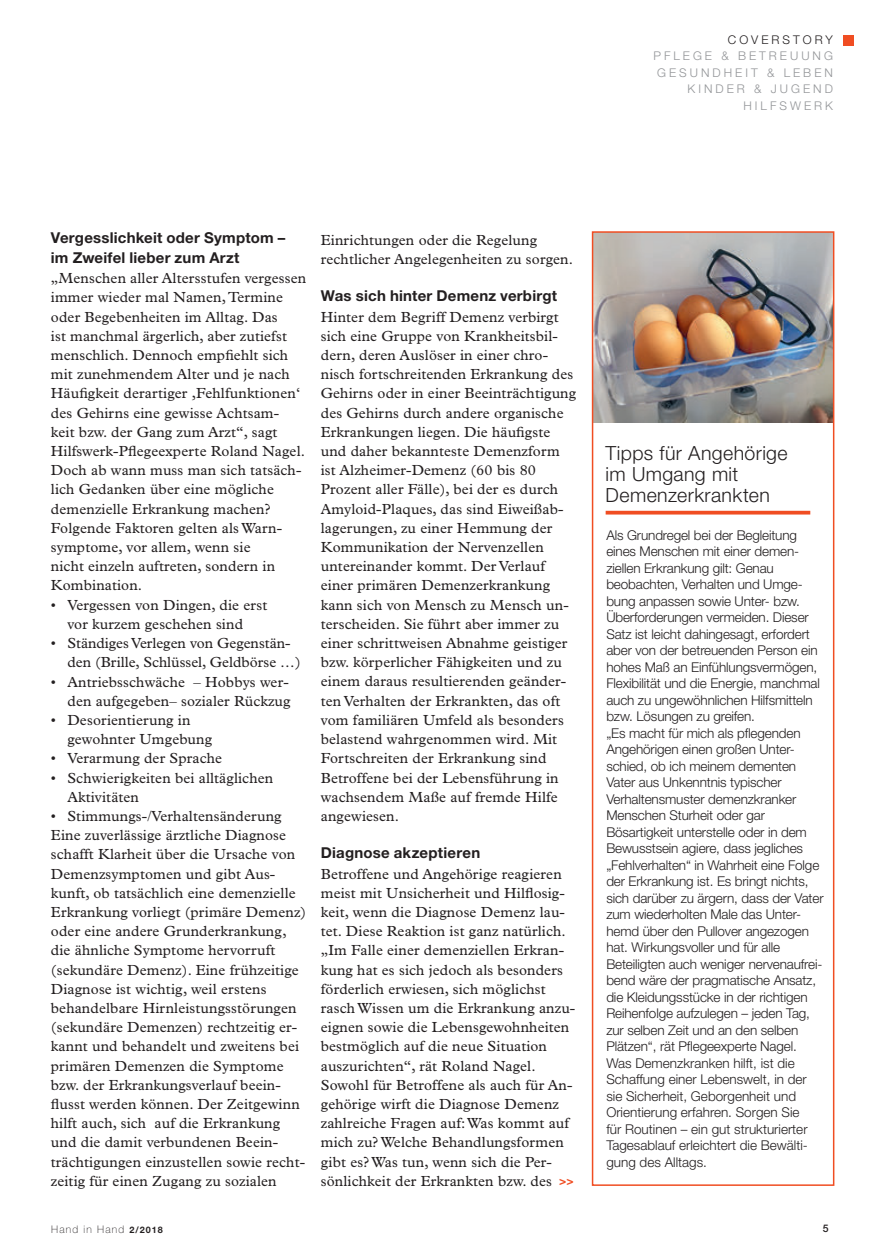
<style>
.page{position:relative;width:885px;height:1255px;background:#fff}
.page>*{position:absolute;margin:0;border:0;box-sizing:border-box;transform-origin:0 0}
.t1{font:300 19.5px/21px "Helvetica Neue LT Std";letter-spacing:.02em;color:#231f20}
.t2{font:700 15px/19.2px "Helvetica Neue LT Std";letter-spacing:.015em;color:#231f20}
.t3{font:14.7px/19.2px "Plantin Std";letter-spacing:.01em;color:#231f20}
.t4{font:300 13.5px/16.5px "Helvetica Neue LT Std";letter-spacing:-.01em;color:#231f20}
.t5{font:300 12px/16.5px "Helvetica Neue LT Std";letter-spacing:.25em;color:#939598;text-align:right}
.t6{font:300 12px "Helvetica Neue LT Std";letter-spacing:.25em;color:#231f20}
.t7{font:700 12px "Helvetica Neue LT Std";color:#f04d22}
.t8{font:100 10.5px "Helvetica Neue LT Std";letter-spacing:.11em;color:#231f20}
.t9{font:500 10.5px "Helvetica Neue LT Std";color:#231f20}
.s1{font-weight:700;font-size:9px}
</style>
<div class="page">
<div style="left:842px;top:35px;width:10px;height:10px;background:#f04d22"></div>
<img style="left:594px;top:234px;width:237px;height:189px">
<div style="left:591px;top:231px;width:243px;height:955px;border:2px solid #f04d22"></div>
<hr style="left:605px;top:511px;width:204px;height:3px;background:#f04d22">
<p class="t6" style="left:727px;top:32px;width:106px">COVERSTORY</p>
<p class="t5" style="left:653px;top:47px;width:181px">PFLEGE &amp; BETREUUNG<br>GESUNDHEIT &amp; LEBEN<br>KINDER &amp; JUGEND<br>HILFSWERK</p>
<p class="t2" style="left:51px;top:228px;width:236px">Vergesslichkeit oder Symptom – im Zweifel lieber zum Arzt</p>
<p class="t3" style="left:51px;top:269px;width:257px">„Menschen aller Altersstufen vergessen immer wieder mal Namen, Termine oder Begebenheiten im Alltag. Das<br>ist manchmal ärgerlich, aber zutiefst menschlich. Dennoch empfiehlt sich mit zunehmendem Alter und je nach Häufigkeit derartiger ,Fehlfunktionen‘ des Gehirns eine gewisse Achtsam&shy;keit bzw. der Gang zum Arzt“, sagt Hilfswerk-Pflegeexperte Roland Nagel.<br>Doch ab wann muss man sich tatsäch&shy;lich Gedanken über eine mögliche demenzielle Erkrankung machen?<br>Folgende Faktoren gelten als Warn&shy;symptome, vor allem, wenn sie<br>nicht einzeln auftreten, sondern in Kombination.</p>
<p class="t3" style="left:51px;top:595px;width:218px;text-align:center">• Vergessen von Dingen, die erst vor kurzem geschehen sind</p>
<p class="t3" style="left:67px;top:634px;width:235px;text-indent:-16px">• Ständiges Verlegen von Gegenstän&shy;den (Brille, Schlüssel, Geldbörse …)</p>
<p class="t3" style="left:51px;top:672px;width:241px;text-align:right">• Antriebsschwäche – Hobbys wer&shy;den aufgegeben– sozialer Rückzug</p>
<p class="t3" style="left:67px;top:710px;width:146px;text-indent:-16px">• Desorientierung in gewohnter Umgebung</p>
<p class="t3" style="left:51px;top:749px;width:172px">• Verarmung der Sprache</p>
<p class="t3" style="left:67px;top:768px;width:207px;text-indent:-16px">• Schwierigkeiten bei alltäglichen<br>Aktivitäten</p>
<p class="t3" style="left:51px;top:806px;width:257px">• Stimmungs-/Verhaltensänderung Eine zuverlässige ärztliche Diagnose schafft Klarheit über die Ursache von Demenzsymptomen und gibt Aus&shy;kunft, ob tatsächlich eine demenzielle Erkrankung vorliegt (primäre Demenz) oder eine andere Grunderkrankung, die ähnliche Symptome hervorruft (sekundäre Demenz). Eine frühzeitige Diagnose ist wichtig, weil erstens behandelbare Hirnleistungsstörungen (sekundäre Demenzen) rechtzeitig er&shy;kannt und behandelt und zweitens bei primären Demenzen die Symptome bzw. der Erkrankungsverlauf beein&shy;flusst werden können. Der Zeitgewinn hilft auch, sich auf die Erkrankung und die damit verbundenen Beein&shy;trächtigungen einzustellen sowie recht&shy;zeitig für einen Zugang zu sozialen</p>
<p class="t3" style="left:321px;top:230px;width:254px">Einrichtungen oder die Regelung rechtlicher Angelegenheiten zu sorgen.</p>
<p class="t2" style="left:321px;top:286px;width:238px">Was sich hinter Demenz verbirgt</p>
<p class="t3" style="left:321px;top:307px;width:257px">Hinter dem Begriff Demenz verbirgt sich eine Gruppe von Krankheitsbil&shy;dern, deren Auslöser in einer chro&shy;nisch fortschreitenden Erkrankung des Gehirns oder in einer Beeinträchtigung des Gehirns durch andere organische Erkrankungen liegen. Die häufigste und daher bekannteste Demenzform ist Alzheimer-Demenz (60 bis 80<br>Prozent aller Fälle), bei der es durch Amyloid-Plaques, das sind Eiweißab&shy;lagerungen, zu einer Hemmung der Kommunikation der Nervenzellen untereinander kommt. Der Verlauf einer primären Demenzerkrankung kann sich von Mensch zu Mensch un&shy;terscheiden. Sie führt aber immer zu einer schrittweisen Abnahme geistiger bzw. körperlicher Fähigkeiten und zu einem daraus resultierenden geänder&shy;ten Verhalten der Erkrankten, das oft vom familiären Umfeld als besonders belastend wahrgenommen wird. Mit Fortschreiten der Erkrankung sind Betroffene bei der Lebensführung in wachsendem Maße auf fremde Hilfe angewiesen.</p>
<p class="t2" style="left:321px;top:842px;width:161px">Diagnose akzeptieren</p>
<p class="t3" style="left:321px;top:864px;width:256px">Betroffene und Angehörige reagieren meist mit Unsicherheit und Hilflosig&shy;keit, wenn die Diagnose Demenz lau&shy;tet. Diese Reaktion ist ganz natürlich. „Im Falle einer demenziellen Erkran&shy;kung hat es sich jedoch als besonders förderlich erwiesen, sich möglichst rasch Wissen um die Erkrankung anzu&shy;eignen sowie die Lebensgewohnheiten bestmöglich auf die neue Situation auszurichten“, rät Roland Nagel.<br>Sowohl für Betroffene als auch für An&shy;gehörige wirft die Diagnose Demenz zahlreiche Fragen auf:Was kommt auf mich zu? Welche Behandlungsformen gibt es? Was tun, wenn sich die Per&shy;sönlichkeit der Erkrankten bzw. des</p>
<p class="t7" style="left:559px;top:1173px;width:16px">&gt;&gt;</p>
<h1 class="t1" style="left:605px;top:442px;width:183px">Tipps für Angehörige im Umgang mit<br>Demenzerkrankten</h1>
<p class="t4" style="left:606px;top:526px;width:219px">Als Grundregel bei der Begleitung eines Menschen mit einer demen&shy;ziellen Erkrankung gilt: Genau beobachten, Verhalten und Umge&shy;bung anpassen sowie Unter- bzw.<br>Überforderungen vermeiden. Dieser Satz ist leicht dahingesagt, erfordert aber von der betreuenden Person ein hohes Maß an Einfühlungsvermögen, Flexibilität und die Energie, manchmal auch zu ungewöhnlichen Hilfsmitteln bzw. Lösungen zu greifen.<br>„Es macht für mich als pflegenden Angehörigen einen großen Unter&shy;schied, ob ich meinem dementen Vater aus Unkenntnis typischer Verhaltensmuster demenzkranker Menschen Sturheit oder gar Bösartigkeit unterstelle oder in dem Bewusstsein agiere, dass jegliches „Fehlverhalten“ in Wahrheit eine Folge der Erkrankung ist. Es bringt nichts, sich darüber zu ärgern, dass der Vater zum wiederholten Male das Unter&shy;hemd über den Pullover angezogen hat. Wirkungsvoller und für alle Beteiligten auch weniger nervenaufrei&shy;bend wäre der pragmatische Ansatz, die Kleidungsstücke in der richtigen Reihenfolge aufzulegen – jeden Tag, zur selben Zeit und an den selben Plätzen“, rät Pflegeexperte Nagel.<br>Was Demenzkranken hilft, ist die Schaffung einer Lebenswelt, in der sie Sicherheit, Geborgenheit und Orientierung erfahren. Sorgen Sie<br>für Routinen – ein gut strukturierter Tagesablauf erleichtert die Bewälti&shy;gung des Alltags.</p>
<p class="t8" style="left:51px;top:1223px;width:113px">Hand in Hand <span class="s1">2/2018</span></p>
<p class="t9" style="left:822px;top:1222px;width:7px">5</p>
</div>
